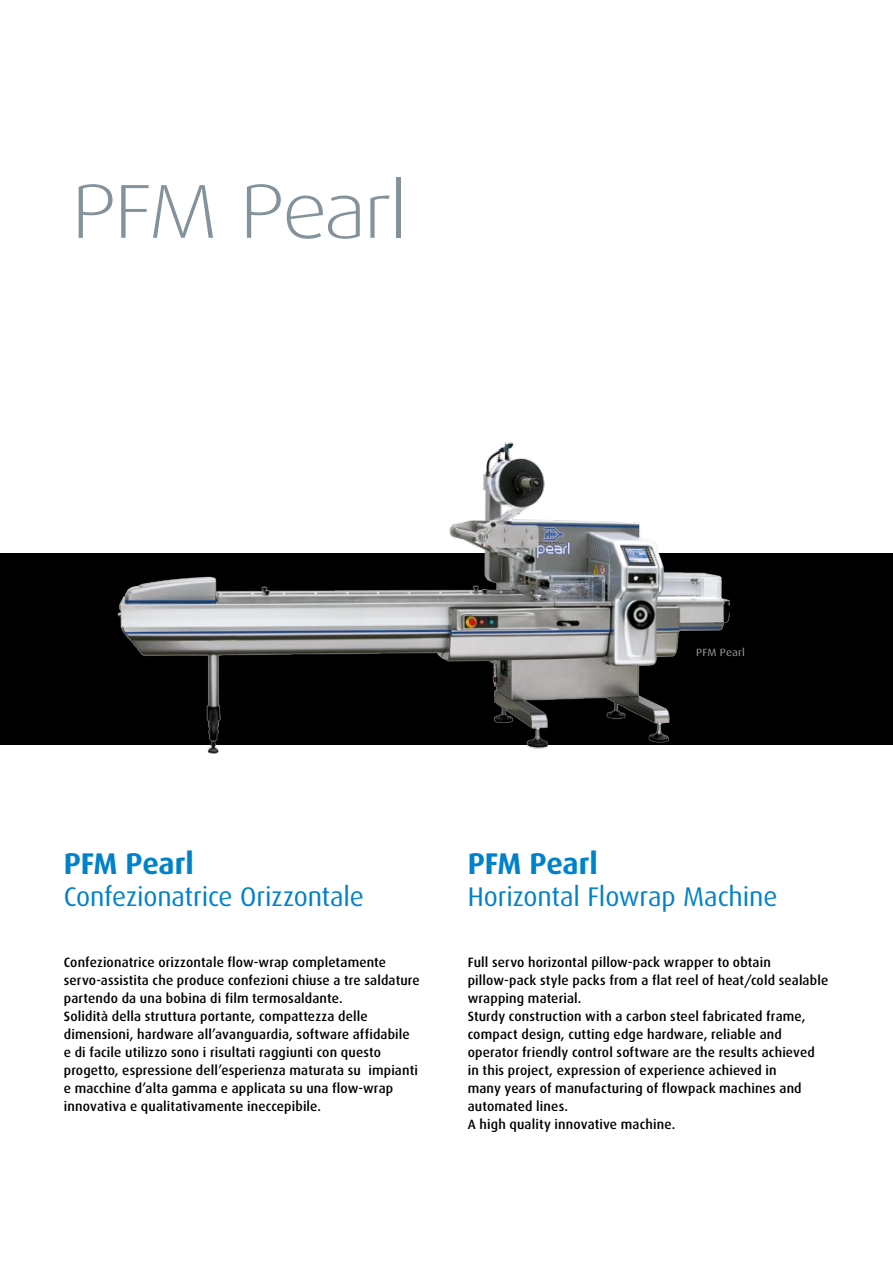
<style>
.page{position:relative;width:893px;height:1276px;background:#fff}
.page>*{position:absolute;margin:0;border:0;box-sizing:border-box;transform-origin:0 0}
.t1{font:300 76.5px "Dax Wide";letter-spacing:-.02em;color:#83929b}
.t2{font:700 30px "Dax";letter-spacing:-.01em;color:#0081c9}
.t3{font:27px "Dax";letter-spacing:-.005em;color:#0081c9}
.t4{font:500 13.5px/18px "Dax";letter-spacing:.01em;color:#000}
.t5{font:10.5px "Dax";letter-spacing:.02em;color:#9d9d9c;scale:1.1 1}
</style>
<div class="page">
<div style="left:0;top:553px;width:893px;height:191px;background:#000"></div>
<img style="left:106px;top:442px;width:623px;height:312px">
<h1 class="t1" style="left:72px;top:169px;width:337px">PFM Pearl</h1>
<p class="t5" style="left:696px;top:646px;width:46px">PFM Pearl</p>
<h2 class="t2" style="left:64px;top:846px;width:132px">PFM Pearl</h2>
<h3 class="t3" style="left:64px;top:882px;width:302px">Confezionatrice Orizzontale</h3>
<p class="t4" style="left:64px;top:954px;width:357px">Confezionatrice orizzontale flow-wrap completamente servo-assistita che produce confezioni chiuse a tre saldature partendo da una bobina di film termosaldante.<br>Solidità della struttura portante, compattezza delle dimensioni, hardware all’avanguardia, software affidabile e di facile utilizzo sono i risultati raggiunti con questo progetto, espressione dell’esperienza maturata su impianti e macchine d’alta gamma e applicata su una flow-wrap innovativa e qualitativamente ineccepibile.</p>
<h2 class="t2" style="left:468px;top:846px;width:132px">PFM Pearl</h2>
<h3 class="t3" style="left:468px;top:882px;width:311px">Horizontal Flowrap Machine</h3>
<p class="t4" style="left:468px;top:954px;width:362px">Full servo horizontal pillow-pack wrapper to obtain pillow-pack style packs from a flat reel of heat/cold sealable wrapping material.<br>Sturdy construction with a carbon steel fabricated frame, compact design, cutting edge hardware, reliable and operator friendly control software are the results achieved in this project, expression of experience achieved in<br>many years of manufacturing of flowpack machines and automated lines.<br>A high quality innovative machine.</p>
</div>
